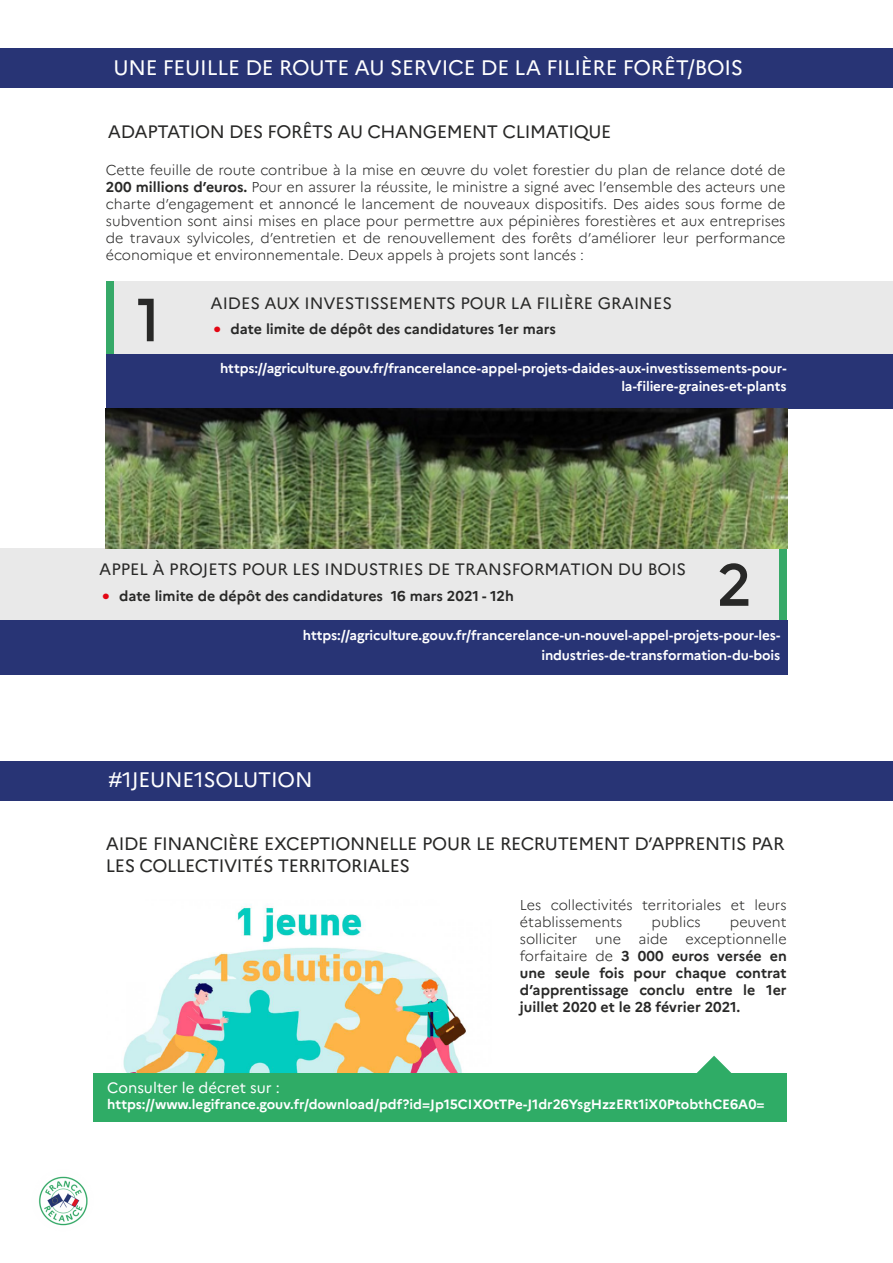
<style>
.page{position:relative;width:893px;height:1263px;background:#fff}
.page>*{position:absolute;margin:0;border:0;box-sizing:border-box;transform-origin:0 0}
.t1{font:21px "Marianne";letter-spacing:-.01em;color:#fff}
.t2{font:18px/21.6px "Marianne";letter-spacing:-.02em;color:#282827}
.t3{font:16.5px "Marianne";color:#282827}
.t4{font:15px "Marianne";color:#fff}
.t5{font:300 14.25px/17.1px "Marianne";color:#282827}
.t6{font:700 14.25px/17.1px "Marianne";color:#282827;text-align:justify}
.t7{font:700 13.5px/18px "Marianne";letter-spacing:-.01em;color:#fff;text-align:right}
.s1{font-weight:700}
.s2{font-size:18px;color:#e30613}
.s3{font-weight:300}
</style>
<div class="page">
<div style="left:94px;top:1073px;width:693px;height:48px;background:#2fac66"></div>
<img style="left:123px;top:904px;width:343px;height:168px">
<div style="left:0;top:49px;width:893px;height:39px;background:#283475"></div>
<div style="left:113px;top:282px;width:780px;height:72px;background:#e9e9e9"></div>
<div style="left:106px;top:282px;width:7px;height:72px;background:#36a968"></div>
<div style="left:106px;top:354px;width:787px;height:54px;background:#283475"></div>
<svg style="left:138px;top:299px;width:16px;height:42px"></svg>
<div style="left:0;top:548px;width:781px;height:73px;background:#e9e9e9"></div>
<div style="left:780px;top:548px;width:7px;height:73px;background:#36a968"></div>
<div style="left:0;top:621px;width:787px;height:54px;background:#283475"></div>
<svg style="left:719px;top:563px;width:29px;height:43px"></svg>
<img style="left:106px;top:408px;width:681px;height:140px">
<div style="left:1px;top:761px;width:892px;height:39px;background:#283475"></div>
<img style="left:32px;top:1169px;width:62px;height:62px;border-radius:31px">
<svg style="left:697px;top:1056px;width:35px;height:17px"></svg>
<h1 class="t1" style="left:113px;top:55px;width:631px">UNE FEUILLE DE ROUTE AU SERVICE DE LA FILIÈRE FORÊT/BOIS</h1>
<p class="t2" style="left:108px;top:120px;width:505px">ADAPTATION DES FORÊTS AU CHANGEMENT CLIMATIQUE</p>
<p class="t5" style="left:106px;top:161px;width:681px;text-align:justify">Cette feuille de route contribue à la mise en œuvre du volet forestier du plan de relance doté de <span class="s1">200 millions d’euros.</span> Pour en assurer la réussite, le ministre a signé avec l’ensemble des acteurs une charte d’engagement et annoncé le lancement de nouveaux dispositifs. Des aides sous forme de subvention sont ainsi mises en place pour permettre aux pépinières forestières et aux entreprises de travaux sylvicoles, d’entretien et de renouvellement des forêts d’améliorer leur performance économique et environnementale. Deux appels à projets sont lancés :</p>
<p class="t3" style="left:210px;top:293px;width:463px">AIDES AUX INVESTISSEMENTS POUR LA FILIÈRE GRAINES</p>
<p class="t6" style="left:214px;top:320px;width:344px"><span class="s2">•</span> date limite de dépôt des candidatures 1er mars</p>
<p class="t7" style="left:220px;top:359px;width:568px">https://agriculture.gouv.fr/francerelance-appel-projets-daides-aux-investissements-pour&shy;la-filiere-graines-et-plants</p>
<p class="t3" style="left:99px;top:559px;width:589px">APPEL À PROJETS POUR LES INDUSTRIES DE TRANSFORMATION DU BOIS</p>
<p class="t6" style="left:102px;top:587px;width:413px"><span class="s2">•</span> date limite de dépôt des candidatures 16 mars 2021 - 12h</p>
<p class="t7" style="left:303px;top:625px;width:479px;line-height:20.1px">https://agriculture.gouv.fr/francerelance-un-nouvel-appel-projets-pour-les&shy;industries-de-transformation-du-bois</p>
<h1 class="t1" style="left:109px;top:767px;width:205px">#1JEUNE1SOLUTION</h1>
<p class="t2" style="left:106px;top:833px;width:680px">AIDE FINANCIÈRE EXCEPTIONNELLE POUR LE RECRUTEMENT D’APPRENTIS PAR<br>LES COLLECTIVITÉS TERRITORIALES</p>
<p class="t5" style="left:520px;top:896px;width:268px">Les collectivités territoriales et leurs établissements</p>
<p class="t5" style="left:652px;top:913px;width:51px">publics</p>
<p class="t6" style="left:520px;top:913px;width:268px;text-indent:210px"><span class="s3">peuvent solliciter une aide exceptionnelle forfaitaire de</span> 3 000 euros versée en une seule fois pour chaque contrat d’apprentissage conclu entre le 1er juillet 2020 et le 28 février 2021.</p>
<p class="t4" style="left:107px;top:1078px;width:174px">Consulter le décret sur :</p>
<p class="t7" style="left:107px;top:1095px;width:659px">https://www.legifrance.gouv.fr/download/pdf?id=Jp15CIXOtTPe-J1dr26YsgHzzERt1iX0PtobthCE6A0=</p>
</div>
